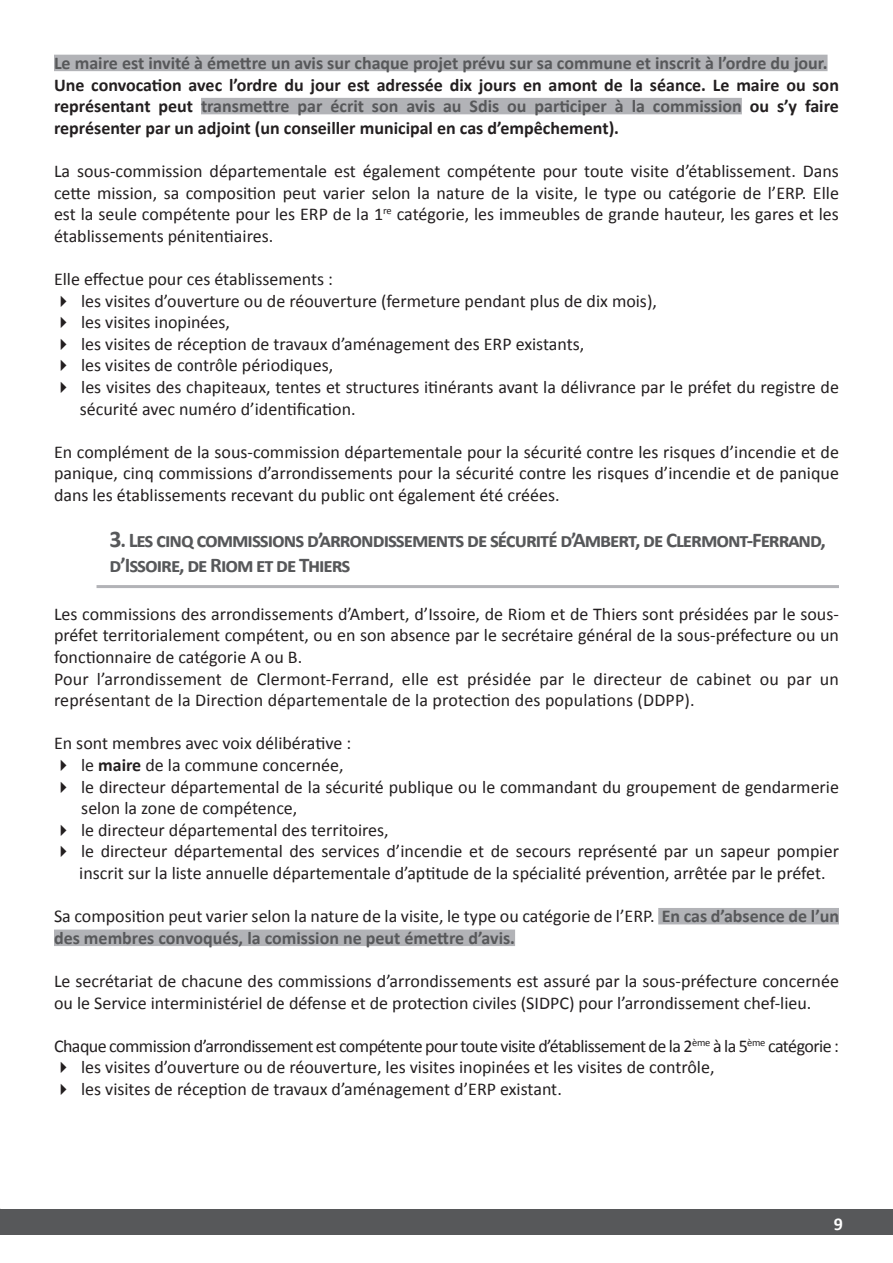
<style>
.page{position:relative;width:893px;height:1263px;background:#fff}
.page>*{position:absolute;margin:0;border:0;box-sizing:border-box;transform-origin:0 0}
.titre_1{font:700 21px/25.2px "Calibri";letter-spacing:-.05em;color:#57585a}
.texte{font:18px/21.6px "Calibri";color:#231f20}
.texte-2{font:700 18px/21.6px "Calibri";color:#231f20;text-align:justify}
.texte-3{font:18px "Calibri";letter-spacing:-.03em;color:#231f20}
.texte-4{font:700 18px "Calibri";color:#57585a}
.t1{font:700 18px "Calibri";color:#fff}
.s1{color:#57585a}
.s2{font-size:24px}
.s3{font-weight:700}
.s4{font-weight:700;color:#57585a}
</style>
<div class="page">
<div style="left:0;top:1209px;width:893px;height:26px;background:#57585a"></div>
<div style="left:54px;top:55px;width:773px;height:16px;background:#b2b3b7"></div>
<div style="left:201px;top:98px;width:541px;height:16px;background:#b2b3b7"></div>
<hr style="left:97px;top:585px;width:742px;height:3px;background:#b2b3b7">
<div style="left:658px;top:908px;width:181px;height:16px;background:#b2b3b7"></div>
<div style="left:54px;top:929px;width:461px;height:17px;background:#b2b3b7"></div>
<p class="texte-4" style="left:54px;top:51px;width:775px">Le maire est invité à émettre un avis sur chaque projet prévu sur sa commune et inscrit à l’ordre du jour.</p>
<p class="texte-2" style="left:54px;top:74px;width:786px">Une convocation avec l’ordre du jour est adressée dix jours en amont de la séance. Le maire ou son représentant peut <span class="s1">transmettre par écrit son avis au Sdis ou participer à la commission</span> ou s’y faire représenter par un adjoint (un conseiller municipal en cas d’empêchement).</p>
<p class="texte" style="left:54px;top:160px;width:786px;text-align:justify">La sous-commission départementale est également compétente pour toute visite d’établissement. Dans cette mission, sa composition peut varier selon la nature de la visite, le type ou catégorie de l’ERP. Elle est la seule compétente pour les ERP de la 1<sup>re</sup> catégorie, les immeubles de grande hauteur, les gares et les établissements pénitentiaires.</p>
<p class="texte" style="left:54px;top:268px;width:281px">Elle effectue pour ces établissements :</p>
<p class="texte" style="left:54px;top:290px;width:604px">✔ les visites d’ouverture ou de réouverture (fermeture pendant plus de dix mois),</p>
<p class="texte" style="left:54px;top:311px;width:178px">✔ les visites inopinées,</p>
<p class="texte" style="left:54px;top:333px;width:532px">✔ les visites de réception de travaux d’aménagement des ERP existants,</p>
<p class="texte" style="left:54px;top:355px;width:281px">✔ les visites de contrôle périodiques,</p>
<p class="texte" style="left:80px;top:376px;width:761px;text-indent:-26px">✔ les visites des chapiteaux, tentes et structures itinérants avant la délivrance par le préfet du registre de sécurité avec numéro d’identification.</p>
<p class="texte" style="left:54px;top:441px;width:786px;text-align:justify">En complément de la sous-commission départementale pour la sécurité contre les risques d’incendie et de panique, cinq commissions d’arrondissements pour la sécurité contre les risques d’incendie et de panique dans les établissements recevant du public ont également été créées.</p>
<p class="titre_1" style="left:110px;top:527px;width:718px"><span class="s2">3</span>. Les cinq commissions d’arrondissements de sécurité d’Ambert, de Clermont-Ferrand, d’Issoire, de Riom et de Thiers</p>
<p class="texte" style="left:54px;top:603px;width:786px;text-align:justify">Les commissions des arrondissements d’Ambert, d’Issoire, de Riom et de Thiers sont présidées par le sous&shy;préfet territorialement compétent, ou en son absence par le secrétaire général de la sous-préfecture ou un fonctionnaire de catégorie A ou B.</p>
<p class="texte" style="left:54px;top:668px;width:786px">Pour l’arrondissement de Clermont-Ferrand, elle est présidée par le directeur de cabinet ou par un représentant de la Direction départementale de la protection des populations (DDPP).</p>
<p class="texte" style="left:54px;top:733px;width:299px">En sont membres avec voix délibérative :</p>
<p class="texte" style="left:54px;top:754px;width:291px">✔ le <span class="s3">maire</span> de la commune concernée,</p>
<p class="texte" style="left:81px;top:776px;width:759px;text-indent:-27px">✔ le directeur départemental de la sécurité publique ou le commandant du groupement de gendarmerie selon la zone de compétence,</p>
<p class="texte" style="left:54px;top:819px;width:336px">✔ le directeur départemental des territoires,</p>
<p class="texte" style="left:79px;top:841px;width:761px;text-indent:-25px">✔ le directeur départemental des services d’incendie et de secours représenté par un sapeur pompier inscrit sur la liste annuelle départementale d’aptitude de la spécialité prévention, arrêtée par le préfet.</p>
<p class="texte" style="left:54px;top:905px;width:786px">Sa composition peut varier selon la nature de la visite, le type ou catégorie de l’ERP. <span class="s4">En cas d’absence de l’un des membres convoqués, la comission ne peut émettre d’avis.</span></p>
<p class="texte" style="left:54px;top:970px;width:786px">Le secrétariat de chacune des commissions d’arrondissements est assuré par la sous-préfecture concernée ou le Service interministériel de défense et de protection civiles (SIDPC) pour l’arrondissement chef-lieu.</p>
<p class="texte-3" style="left:54px;top:1034px;width:786px">Chaque commission d’arrondissement est compétente pour toute visite d’établissement de la 2<sup>ème</sup> à la 5<sup>ème</sup> catégorie :</p>
<p class="texte" style="left:54px;top:1057px;width:662px">✔ les visites d’ouverture ou de réouverture, les visites inopinées et les visites de contrôle,</p>
<p class="texte" style="left:54px;top:1078px;width:509px">✔ les visites de réception de travaux d’aménagement d’ERP existant.</p>
<p class="t1" style="left:834px;top:1212px;width:11px">9</p>
</div>
